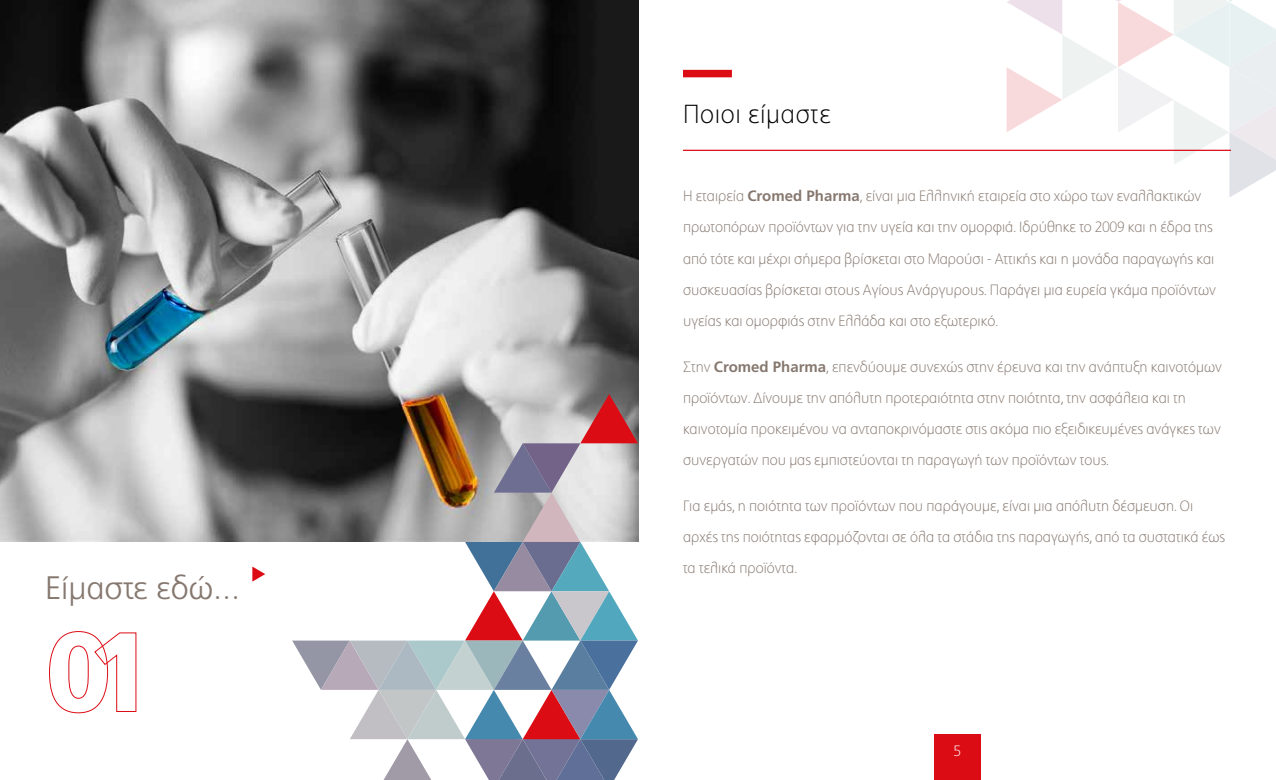
<style>
.page{position:relative;width:1276px;height:780px;background:#fff}
.page>*{position:absolute;margin:0;border:0;box-sizing:border-box;transform-origin:0 0}
.t1{font:300 32.5px "PF Catalog";color:#86786f}
.t2{font:100 26.25px "PF Catalog";letter-spacing:.025em;color:#000}
.t3{font:100 15px/31.2px "PF Catalog";color:#86786f}
.t4{font:100 15px "PF Catalog";color:#fff}
.s1{font-weight:700}
</style>
<div class="page">
<svg style="left:1006px;top:0;width:270px;height:197px"></svg>
<img style="left:0;top:0;width:638px;height:542px">
<svg style="left:49px;top:631px;width:88px;height:82px"></svg>
<div style="left:934px;top:735px;width:46px;height:45px;background:#dc0c15"></div>
<div style="left:683px;top:70px;width:49px;height:7px;background:#dc0c15"></div>
<hr style="left:683px;top:150px;width:548px;height:1px;background:#dc0c15">
<svg style="left:252px;top:566px;width:13px;height:15px"></svg>
<svg style="left:292px;top:394px;width:346px;height:386px"></svg>
<h1 class="t1" style="left:45px;top:569px;width:197px">Είμαστε εδώ...</h1>
<h2 class="t2" style="left:683px;top:101px;width:149px">Ποιοι είμαστε</h2>
<p class="t3" style="left:683px;top:181px;width:534px">Η εταιρεία <span class="s1">Cromed Pharma</span>, είναι μια Ελληνική εταιρεία στο χώρο των εναλλακτικών πρωτοπόρων προϊόντων για την υγεία και την ομορφιά. Ιδρύθηκε το 2009 και η έδρα της από τότε και μέχρι σήμερα βρίσκεται στo Μαρούσι - Αττικής και η μονάδα παραγωγής και συσκευασίας βρίσκεται στους Αγίους Ανάργυρους. Παράγει μια ευρεία γκάμα προϊόντων υγείας και ομορφιάς στην Ελλάδα και στο εξωτερικό.</p>
<p class="t3" style="left:683px;top:351px;width:540px">Στην <span class="s1">Cromed Pharma</span>, επενδύουμε συνεχώς στην έρευνα και την ανάπτυξη καινοτόμων προϊόντων. Δίνουμε την απόλυτη προτεραιότητα στην ποιότητα, την ασφάλεια και τη καινοτομία προκειμένου να ανταποκρινόμαστε στις ακόμα πιο εξειδικευμένες ανάγκες των συνεργατών που μας εμπιστεύονται τη παραγωγή των προϊόντων τους.</p>
<p class="t3" style="left:683px;top:490px;width:543px">Για εμάς, η ποιότητα των προϊόντων που παράγουμε, είναι μια απόλυτη δέσμευση. Οι αρχές της ποιότητας εφαρμόζονται σε όλα τα στάδια της παραγωγής, από τα συστατικά έως τα τελικά προϊόντα.</p>
<p class="t4" style="left:953px;top:743px;width:9px">5</p>
</div>
